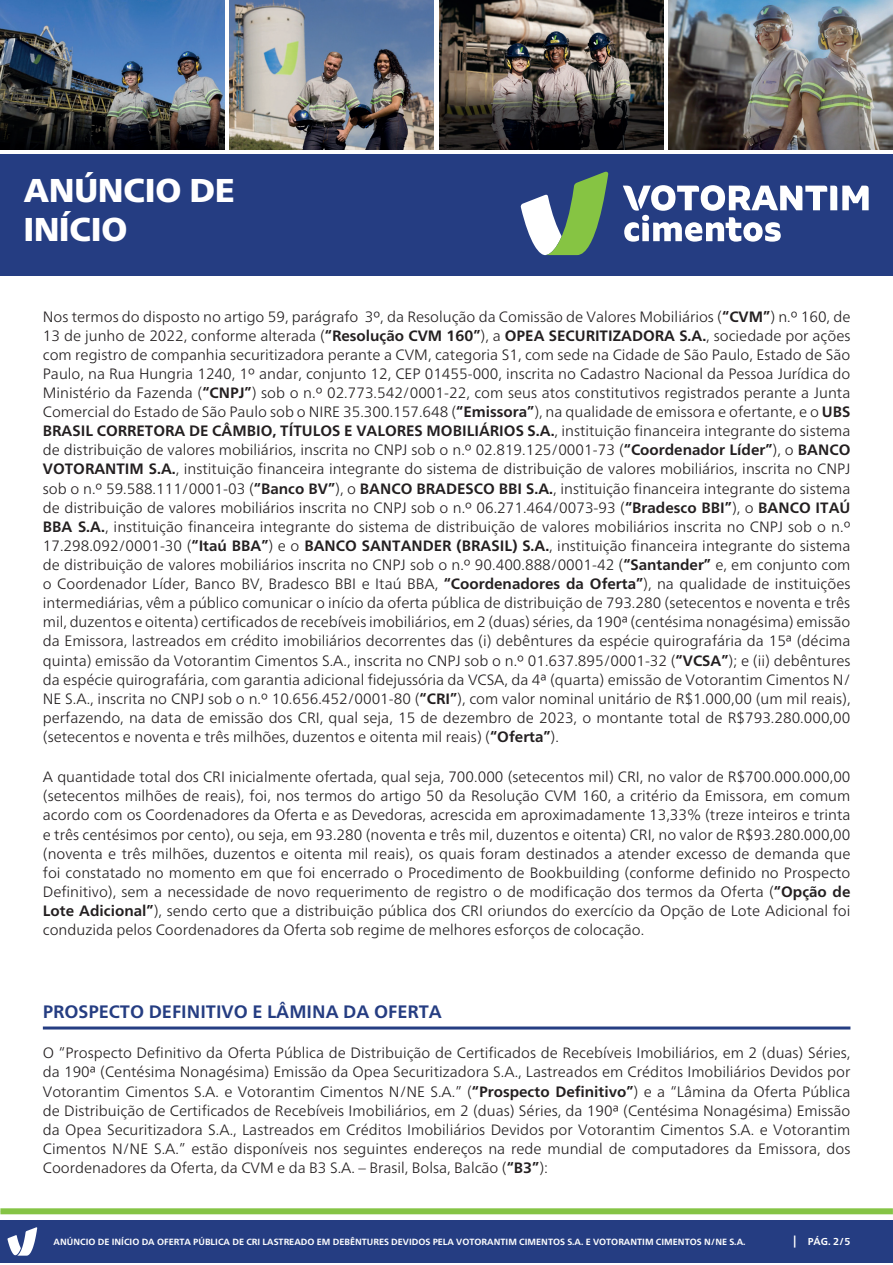
<style>
.page{position:relative;width:893px;height:1265px;background:#fff}
.page>*{position:absolute;margin:0;border:0;box-sizing:border-box;transform-origin:0 0}
.t1{font:900 33px/39.6px "Frutiger Neue LT";color:#fff}
.TITULO_1{font:700 18px "Frutiger Neue LT";color:#253d82}
.t2{font:300 15px/19px "Frutiger Neue LT";color:#231f20;text-align:justify}
.t3{font:700 10.05px "Frutiger Neue LT";color:#fff}
.t4{font:700 9px "Frutiger Neue LT";color:#fff}
.s1{font-weight:700}
.s2{font-size:12px}
</style>
<div class="page">
<div style="left:0;top:1208px;width:893px;height:6px;background:#85c445"></div>
<div style="left:0;top:154px;width:893px;height:122px;background:#253d82"></div>
<svg style="left:623px;top:185px;width:246px;height:57px"></svg>
<svg style="left:520px;top:171px;width:88px;height:84px"></svg>
<div style="left:0;top:1220px;width:893px;height:42px;background:#253d82"></div>
<svg style="left:7px;top:1227px;width:30px;height:28px"></svg>
<img style="left:0;top:0;width:225px;height:149px">
<img style="left:439px;top:0;width:224px;height:149px">
<img style="left:230px;top:0;width:204px;height:149px">
<img style="left:669px;top:0;width:224px;height:149px">
<hr style="left:43px;top:1026px;width:807px;height:3px;background:#253d82">
<h1 class="t1" style="left:24px;top:170px;width:212px">ANÚNCIO DE<br>INÍCIO</h1>
<p class="t2" style="left:43px;top:307px;width:809px">Nos termos do disposto no artigo 59, parágrafo 3º, da Resolução da Comissão de Valores Mobiliários (<span class="s1">“CVM”</span>) n.º 160, de 13 de junho de 2022, conforme alterada (<span class="s1">“Resolução CVM 160”</span>), a <span class="s1">OPEA SECURITIZADORA S.A.</span>, sociedade por ações com registro de companhia securitizadora perante a CVM, categoria S1, com sede na Cidade de São Paulo, Estado de São Paulo, na Rua Hungria 1240, 1º andar, conjunto 12, CEP 01455-000, inscrita no Cadastro Nacional da Pessoa Jurídica do Ministério da Fazenda (<span class="s1">“CNPJ”</span>) sob o n.º 02.773.542/0001-22, com seus atos constitutivos registrados perante a Junta Comercial do Estado de São Paulo sob o NIRE 35.300.157.648 (<span class="s1">“Emissora”</span>), na qualidade de emissora e ofertante, e o <span class="s1">UBS BRASIL CORRETORA DE CÂMBIO, TÍTULOS E VALORES MOBILIÁRIOS S.A.</span>, instituição financeira integrante do sistema de distribuição de valores mobiliários, inscrita no CNPJ sob o n.º 02.819.125/0001-73 (<span class="s1">“Coordenador Líder”</span>), o <span class="s1">BANCO VOTORANTIM S.A.</span>, instituição financeira integrante do sistema de distribuição de valores mobiliários, inscrita no CNPJ sob o n.º 59.588.111/0001-03 (<span class="s1">“Banco BV”</span>), o <span class="s1">BANCO BRADESCO BBI S.A.</span>, instituição financeira integrante do sistema de distribuição de valores mobiliários inscrita no CNPJ sob o n.º 06.271.464/0073-93 (<span class="s1">“Bradesco BBI”</span>), o <span class="s1">BANCO ITAÚ BBA S.A.</span>, instituição financeira integrante do sistema de distribuição de valores mobiliários inscrita no CNPJ sob o n.º 17.298.092/0001-30 (<span class="s1">“Itaú BBA”</span>) e o <span class="s1">BANCO SANTANDER (BRASIL) S.A.</span>, instituição financeira integrante do sistema de distribuição de valores mobiliários inscrita no CNPJ sob o n.º 90.400.888/0001-42 (<span class="s1">“Santander”</span> e, em conjunto com o Coordenador Líder, Banco BV, Bradesco BBI e Itaú BBA, <span class="s1">“Coordenadores da Oferta”</span>), na qualidade de instituições intermediárias, vêm a público comunicar o início da oferta pública de distribuição de 793.280 (setecentos e noventa e três mil, duzentos e oitenta) certificados de recebíveis imobiliários, em 2 (duas) séries, da 190ª (centésima nonagésima) emissão da Emissora, lastreados em crédito imobiliários decorrentes das (i) debêntures da espécie quirografária da 15ª (décima quinta) emissão da Votorantim Cimentos S.A., inscrita no CNPJ sob o n.º 01.637.895/0001-32 (<span class="s1">“VCSA”</span>); e (ii) debêntures da espécie quirografária, com garantia adicional fidejussória da VCSA, da 4ª (quarta) emissão de Votorantim Cimentos N/ NE S.A., inscrita no CNPJ sob o n.º 10.656.452/0001-80 (<span class="s1">“CRI”</span>), com valor nominal unitário de R$1.000,00 (um mil reais), perfazendo, na data de emissão dos CRI, qual seja, 15 de dezembro de 2023, o montante total de R$793.280.000,00 (setecentos e noventa e três milhões, duzentos e oitenta mil reais) (<span class="s1">“Oferta”</span>).</p>
<p class="t2" style="left:43px;top:767px;width:809px">A quantidade total dos CRI inicialmente ofertada, qual seja, 700.000 (setecentos mil) CRI, no valor de R$700.000.000,00 (setecentos milhões de reais), foi, nos termos do artigo 50 da Resolução CVM 160, a critério da Emissora, em comum acordo com os Coordenadores da Oferta e as Devedoras, acrescida em aproximadamente 13,33% (treze inteiros e trinta e três centésimos por cento), ou seja, em 93.280 (noventa e três mil, duzentos e oitenta) CRI, no valor de R$93.280.000,00 (noventa e três milhões, duzentos e oitenta mil reais), os quais foram destinados a atender excesso de demanda que foi constatado no momento em que foi encerrado o Procedimento de Bookbuilding (conforme definido no Prospecto Definitivo), sem a necessidade de novo requerimento de registro o de modificação dos termos da Oferta (<span class="s1">“Opção de Lote Adicional”</span>), sendo certo que a distribuição pública dos CRI oriundos do exercício da Opção de Lote Adicional foi conduzida pelos Coordenadores da Oferta sob regime de melhores esforços de colocação.</p>
<p class="TITULO_1" style="left:43px;top:1001px;width:401px">PROSPECTO DEFINITIVO E LÂMINA DA OFERTA</p>
<p class="t2" style="left:43px;top:1043px;width:809px">O “Prospecto Definitivo da Oferta Pública de Distribuição de Certificados de Recebíveis Imobiliários, em 2 (duas) Séries, da 190ª (Centésima Nonagésima) Emissão da Opea Securitizadora S.A., Lastreados em Créditos Imobiliários Devidos por Votorantim Cimentos S.A. e Votorantim Cimentos N/NE S.A.” (<span class="s1">“Prospecto Definitivo”</span>) e a “Lâmina da Oferta Pública de Distribuição de Certificados de Recebíveis Imobiliários, em 2 (duas) Séries, da 190ª (Centésima Nonagésima) Emissão da Opea Securitizadora S.A., Lastreados em Créditos Imobiliários Devidos por Votorantim Cimentos S.A. e Votorantim Cimentos N/NE S.A.” estão disponíveis nos seguintes endereços na rede mundial de computadores da Emissora, dos Coordenadores da Oferta, da CVM e da B3 S.A. – Brasil, Bolsa, Balcão (<span class="s1">“B3”</span>):</p>
<p class="t4" style="left:54px;top:1236px;width:693px">ANÚNCIO DE INÍCIO DA OFERTA PÚBLICA DE CRI LASTREADO EM DEBÊNTURES DEVIDOS PELA VOTORANTIM CIMENTOS S.A. E VOTORANTIM CIMENTOS N/NE S.A.</p>
<p class="t3" style="left:793px;top:1235px;width:59px"><span class="s2">|</span> PÁG. 2/5</p>
</div>
